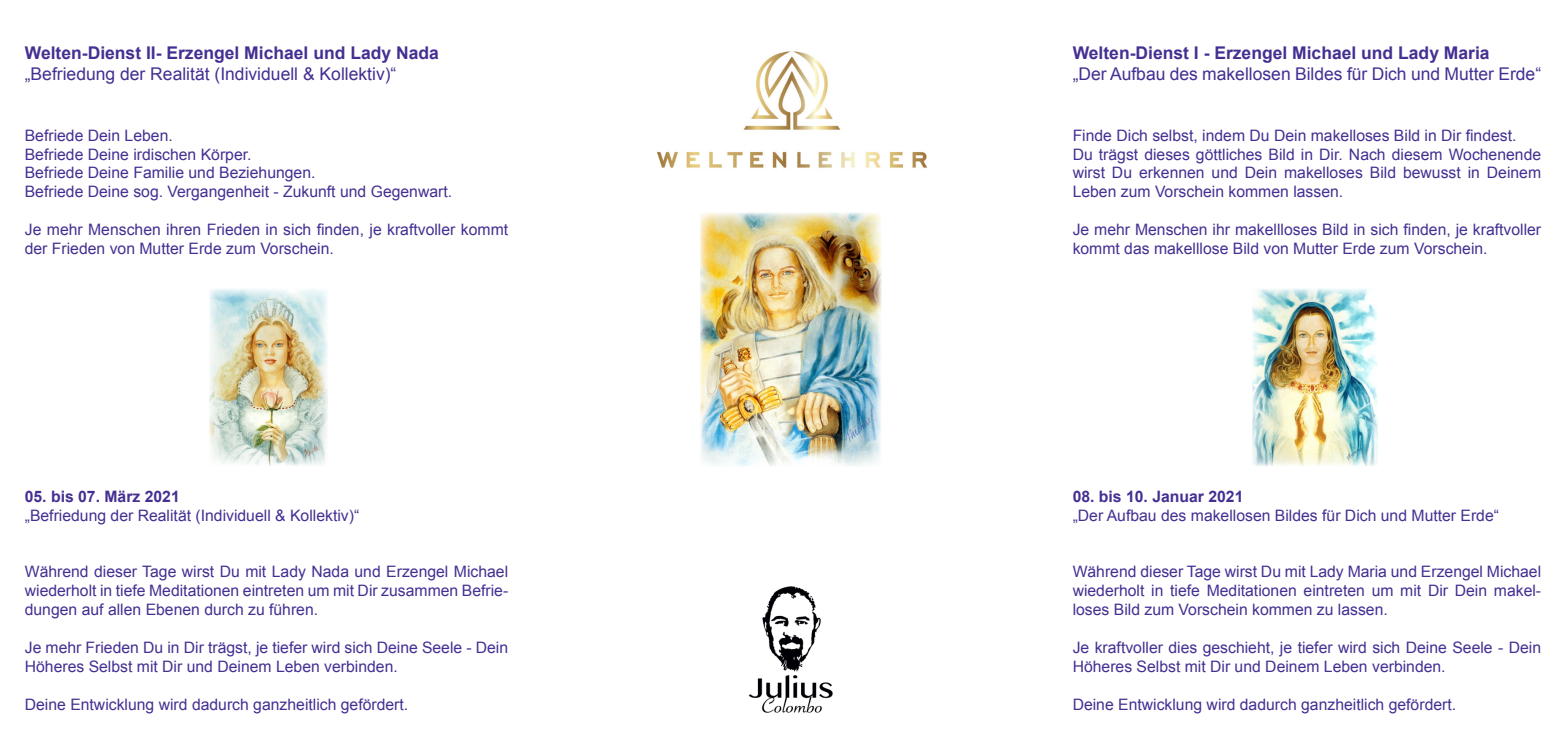
<style>
.page{position:relative;width:1568px;height:755px;background:#fff}
.page>*{position:absolute;margin:0;border:0;box-sizing:border-box;transform-origin:0 0}
.t1{font:17.5px "Arial";color:#452f92}
.t2{font:700 17.5px "Arial";color:#452f92}
.t3{font:15.75px/18.9px "Arial";color:#452f92}
.t4{font:700 15.75px "Arial";color:#452f92}
</style>
<div class="page">
<img style="left:657px;top:51px;width:270px;height:207px">
<img style="left:748px;top:586px;width:85px;height:127px">
<img style="left:1252px;top:288px;width:125px;height:178px">
<img style="left:700px;top:213px;width:181px;height:253px">
<img style="left:209px;top:289px;width:118px;height:177px">
<p class="t2" style="left:25px;top:41px;width:415px">Welten-Dienst II- Erzengel Michael und Lady Nada</p>
<p class="t1" style="left:25px;top:62px;width:373px">„Befriedung der Realität (Individuell &amp; Kollektiv)“</p>
<p class="t3" style="left:25px;top:126px;width:149px">Befriede Dein Leben.</p>
<p class="t3" style="left:25px;top:145px;width:228px">Befriede Deine irdischen Körper.</p>
<p class="t3" style="left:25px;top:163px;width:292px">Befriede Deine Familie und Beziehungen.</p>
<p class="t3" style="left:25px;top:182px;width:429px">Befriede Deine sog. Vergangenheit - Zukunft und Gegenwart.</p>
<p class="t3" style="left:25px;top:220px;width:485px">Je mehr Menschen ihren Frieden in sich finden, je kraftvoller kommt der Frieden von Mutter Erde zum Vorschein.</p>
<p class="t4" style="left:25px;top:485px;width:156px">05. bis 07. März 2021</p>
<p class="t3" style="left:25px;top:505px;width:336px">„Befriedung der Realität (Individuell &amp; Kollektiv)“</p>
<p class="t3" style="left:25px;top:562px;width:485px;text-align:justify">Während dieser Tage wirst Du mit Lady Nada und Erzengel Michael wiederholt in tiefe Meditationen eintreten um mit Dir zusammen Befrie&shy;dungen auf allen Ebenen durch zu führen.</p>
<p class="t3" style="left:25px;top:637px;width:485px">Je mehr Frieden Du in Dir trägst, je tiefer wird sich Deine Seele - Dein<br>Höheres Selbst mit Dir und Deinem Leben verbinden.</p>
<p class="t3" style="left:25px;top:694px;width:385px">Deine Entwicklung wird dadurch ganzheitlich gefördert.</p>
<p class="t2" style="left:1072px;top:41px;width:418px">Welten-Dienst I - Erzengel Michael und Lady Maria</p>
<p class="t1" style="left:1072px;top:62px;width:470px">„Der Aufbau des makellosen Bildes für Dich und Mutter Erde“</p>
<p class="t3" style="left:1072px;top:126px;width:445px">Finde Dich selbst, indem Du Dein makelloses Bild in Dir findest.</p>
<p class="t3" style="left:1072px;top:145px;width:470px;text-align:justify">Du trägst dieses göttliches Bild in Dir. Nach diesem Wochenende wirst Du erkennen und Dein makelloses Bild bewusst in Deinem Leben zum Vorschein kommen lassen.</p>
<p class="t3" style="left:1072px;top:220px;width:470px">Je mehr Menschen ihr makellloses Bild in sich finden, je kraftvoller kommt das makelllose Bild von Mutter Erde zum Vorschein.</p>
<p class="t4" style="left:1072px;top:485px;width:172px">08. bis 10. Januar 2021</p>
<p class="t3" style="left:1072px;top:505px;width:428px">„Der Aufbau des makellosen Bildes für Dich und Mutter Erde“</p>
<p class="t3" style="left:1072px;top:562px;width:470px;text-align:justify">Während dieser Tage wirst Du mit Lady Maria und Erzengel Michael wiederholt in tiefe Meditationen eintreten um mit Dir Dein makel&shy;loses Bild zum Vorschein kommen zu lassen.</p>
<p class="t3" style="left:1072px;top:637px;width:470px">Je kraftvoller dies geschieht, je tiefer wird sich Deine Seele - Dein<br>Höheres Selbst mit Dir und Deinem Leben verbinden.</p>
<p class="t3" style="left:1072px;top:694px;width:385px">Deine Entwicklung wird dadurch ganzheitlich gefördert.</p>
</div>
